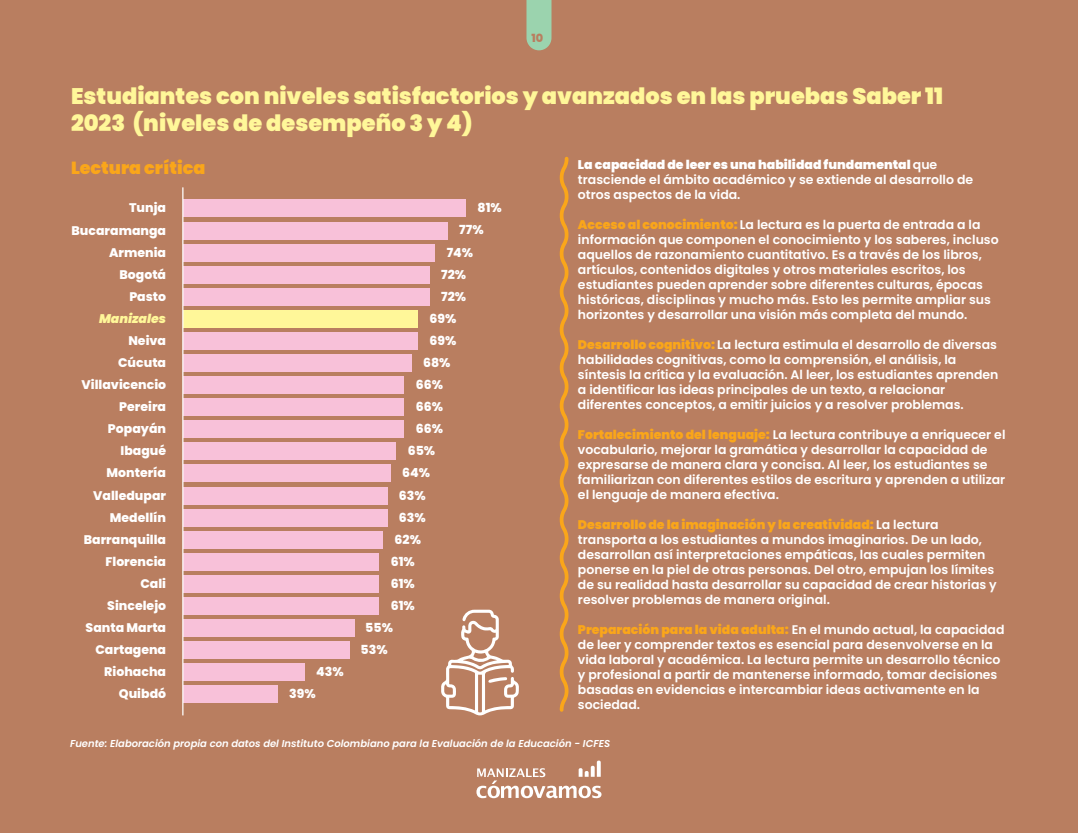
<style>
.page{position:relative;width:1078px;height:833px;background:#fff}
.page>*{position:absolute;margin:0;border:0;box-sizing:border-box;transform-origin:0 0}
.t1{font:900 22.5px/27px "Poppins";color:#fff799}
.t2{font:900 17.5px "Poppins";color:#faa61a}
.t3{font:600 12.5px/15px "Poppins";color:#fff}
.t4{font:800 12.5px/22.1px "Poppins";color:#fff;text-align:right}
.t5{font:italic 900 12.5px "Poppins";color:#fff799}
.t6{font:800 11.25px "Poppins";color:#b97e60}
.t7{font:italic 600 10px "Poppins";color:#fff}
.s1{font-weight:900}
.s2{font-weight:900;color:#faa61a}
</style>
<div class="page">
<div style="left:0;top:0;width:1078px;height:832px;background:#b97e60"></div>
<svg style="left:526px;top:0;width:25px;height:50px"></svg>
<svg style="left:476px;top:760px;width:125px;height:38px"></svg>
<div style="left:183px;top:200px;width:283px;height:17px;background:#f8c1d9"></div>
<div style="left:183px;top:222px;width:265px;height:17px;background:#f8c1d9"></div>
<div style="left:183px;top:244px;width:252px;height:17px;background:#f8c1d9"></div>
<div style="left:183px;top:266px;width:246px;height:17px;background:#f8c1d9"></div>
<div style="left:183px;top:288px;width:246px;height:17px;background:#f8c1d9"></div>
<div style="left:183px;top:310px;width:235px;height:17px;background:#fff799"></div>
<div style="left:183px;top:332px;width:235px;height:17px;background:#f8c1d9"></div>
<div style="left:183px;top:354px;width:229px;height:17px;background:#f8c1d9"></div>
<div style="left:183px;top:376px;width:221px;height:18px;background:#f8c1d9"></div>
<div style="left:183px;top:398px;width:221px;height:18px;background:#f8c1d9"></div>
<div style="left:183px;top:420px;width:221px;height:18px;background:#f8c1d9"></div>
<div style="left:183px;top:443px;width:213px;height:17px;background:#f8c1d9"></div>
<div style="left:183px;top:465px;width:207px;height:17px;background:#f8c1d9"></div>
<div style="left:183px;top:487px;width:205px;height:17px;background:#f8c1d9"></div>
<div style="left:183px;top:509px;width:205px;height:17px;background:#f8c1d9"></div>
<div style="left:183px;top:531px;width:200px;height:17px;background:#f8c1d9"></div>
<div style="left:183px;top:553px;width:196px;height:17px;background:#f8c1d9"></div>
<div style="left:183px;top:575px;width:196px;height:17px;background:#f8c1d9"></div>
<div style="left:183px;top:597px;width:196px;height:17px;background:#f8c1d9"></div>
<div style="left:183px;top:619px;width:172px;height:17px;background:#f8c1d9"></div>
<div style="left:183px;top:641px;width:167px;height:17px;background:#f8c1d9"></div>
<div style="left:183px;top:663px;width:121px;height:17px;background:#f8c1d9"></div>
<div style="left:183px;top:685px;width:95px;height:18px;background:#f8c1d9"></div>
<hr style="left:182px;top:187px;width:1px;height:528px;background:#fff">
<svg style="left:559px;top:156px;width:10px;height:556px"></svg>
<svg style="left:441px;top:609px;width:78px;height:106px"></svg>
<p class="t6" style="left:531px;top:31px;width:13px">10</p>
<h1 class="t1" style="left:71px;top:82px;width:873px">Estudiantes con niveles satisfactorios y avanzados en las pruebas Saber 11<br>2023 (niveles de desempeño 3 y 4)</h1>
<h2 class="t2" style="left:71px;top:157px;width:136px">Lectura crítica</h2>
<p class="t4" style="left:72px;top:197px;width:96px">Tunja<br>Bucaramanga<br>Armenia<br>Bogotá</p>
<p class="t5" style="left:99px;top:311px;width:69px">Manizales</p>
<p class="t4" style="left:128px;top:329px;width:39px">Neiva</p>
<p class="t3" style="left:578px;top:157px;width:397px"><span class="s1">La capacidad de leer es una habilidad fundamental</span> que trasciende el ámbito académico y se extiende al desarrollo de otros aspectos de la vida.</p>
<p class="t3" style="left:578px;top:217px;width:422px"><span class="s2">Acceso al conocimiento:</span> La lectura es la puerta de entrada a la información que componen el conocimiento y los saberes, incluso aquellos de razonamiento cuantitativo. Es a través de los libros, artículos, contenidos digitales y otros materiales escritos, los estudiantes pueden aprender sobre diferentes culturas, épocas históricas, disciplinas y mucho más. Esto les permite ampliar sus horizontes y desarrollar una visión más completa del mundo.</p>
<p class="t3" style="left:578px;top:337px;width:422px"><span class="s2">Desarrollo cognitivo:</span> La lectura estimula el desarrollo de diversas habilidades cognitivas, como la comprensión, el análisis, la síntesis la crítica y la evaluación. Al leer, los estudiantes aprenden a identificar las ideas principales de un texto, a relacionar diferentes conceptos, a emitir juicios y a resolver problemas.</p>
<p class="t3" style="left:578px;top:427px;width:429px"><span class="s2">Fortalecimiento del lenguaje:</span> La lectura contribuye a enriquecer el vocabulario, mejorar la gramática y desarrollar la capacidad de expresarse de manera clara y concisa. Al leer, los estudiantes se familiarizan con diferentes estilos de escritura y aprenden a utilizar el lenguaje de manera efectiva.</p>
<p class="t3" style="left:578px;top:517px;width:420px"><span class="s2">Desarrollo de la imaginación y la creatividad:</span> La lectura transporta a los estudiantes a mundos imaginarios. De un lado, desarrollan así interpretaciones empáticas, las cuales permiten ponerse en la piel de otras personas. Del otro, empujan los límites de su realidad hasta desarrollar su capacidad de crear historias y resolver problemas de manera original.</p>
<p class="t3" style="left:578px;top:622px;width:428px"><span class="s2">Preparación para la vida adulta:</span> En el mundo actual, la capacidad de leer y comprender textos es esencial para desenvolverse en la vida laboral y académica. La lectura permite un desarrollo técnico y profesional a partir de mantenerse informado, tomar decisiones basadas en evidencias e intercambiar ideas activamente en la sociedad.</p>
<p class="t4" style="left:477px;top:197px;width:26px">81%</p>
<p class="t4" style="left:459px;top:219px;width:26px">77%</p>
<p class="t4" style="left:446px;top:241px;width:28px">74%</p>
<p class="t4" style="left:441px;top:263px;width:26px">72%</p>
<p class="t4" style="left:429px;top:307px;width:28px;text-align:left">69%<br>69%</p>
<p class="t4" style="left:441px;top:285px;width:26px">72%</p>
<p class="t4" style="left:129px;top:285px;width:38px">Pasto</p>
<p class="t4" style="left:118px;top:351px;width:49px">Cúcuta</p>
<p class="t4" style="left:423px;top:351px;width:29px">68%</p>
<p class="t4" style="left:81px;top:374px;width:86px">Villavicencio</p>
<p class="t4" style="left:416px;top:374px;width:29px">66%</p>
<p class="t4" style="left:119px;top:396px;width:48px">Pereira</p>
<p class="t4" style="left:416px;top:396px;width:29px">66%</p>
<p class="t4" style="left:108px;top:418px;width:60px">Popayán</p>
<p class="t4" style="left:416px;top:418px;width:29px">66%</p>
<p class="t4" style="left:120px;top:440px;width:47px">Ibagué</p>
<p class="t4" style="left:408px;top:440px;width:29px">65%</p>
<p class="t4" style="left:106px;top:462px;width:61px">Montería</p>
<p class="t4" style="left:402px;top:462px;width:29px">64%</p>
<p class="t4" style="left:399px;top:484px;width:28px">63%</p>
<p class="t4" style="left:93px;top:484px;width:74px">Valledupar</p>
<p class="t4" style="left:110px;top:506px;width:58px">Medellín</p>
<p class="t4" style="left:399px;top:506px;width:28px">63%</p>
<p class="t4" style="left:84px;top:528px;width:84px">Barranquilla</p>
<p class="t4" style="left:394px;top:528px;width:28px">62%</p>
<p class="t4" style="left:105px;top:550px;width:62px">Florencia</p>
<p class="t4" style="left:391px;top:550px;width:26px">61%</p>
<p class="t4" style="left:140px;top:572px;width:27px">Cali</p>
<p class="t4" style="left:391px;top:572px;width:26px">61%</p>
<p class="t4" style="left:107px;top:594px;width:60px">Sincelejo</p>
<p class="t4" style="left:391px;top:594px;width:26px">61%</p>
<p class="t4" style="left:365px;top:616px;width:29px">55%</p>
<p class="t4" style="left:86px;top:616px;width:82px">Santa Marta</p>
<p class="t4" style="left:360px;top:638px;width:29px">53%</p>
<p class="t4" style="left:95px;top:638px;width:72px">Cartagena</p>
<p class="t4" style="left:104px;top:660px;width:63px">Riohacha<br>Quibdó</p>
<p class="t4" style="left:316px;top:660px;width:29px">43%</p>
<p class="t4" style="left:289px;top:683px;width:28px">39%</p>
<p class="t7" style="left:70px;top:737px;width:541px">Fuente: Elaboración propia con datos del Instituto Colombiano para la Evaluación de la Educación - ICFES</p>
</div>
